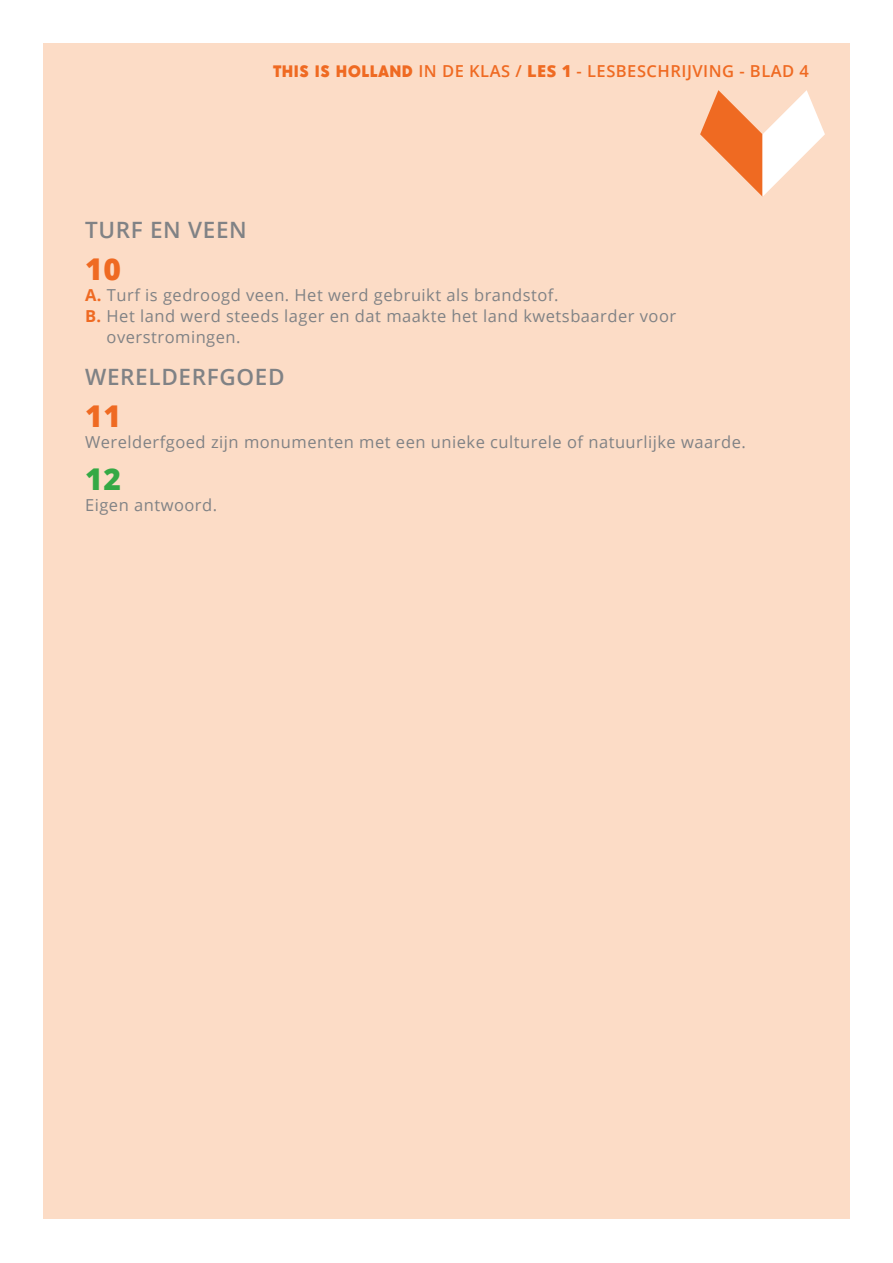
<style>
.page{position:relative;width:893px;height:1263px;background:#fcdcc6}
.page>*{position:absolute;margin:0;border:0;box-sizing:border-box;transform-origin:0 0}
.TIHOL_plat{font:800 30px "Open Sans";color:#ef6a22}
.TIHOL_plat-2{font:800 30px "Open Sans";color:#34a945}
.TIHOL_kopje_grijs_ka{font:600 22.5px "Open Sans";letter-spacing:.03em;color:#808285}
.TIHOL_plat-3{font:16.5px/21px "Open Sans";letter-spacing:.03em;color:#808285}
.Brood{font:600 16.5px "Open Sans";letter-spacing:.03em;color:#ef6a22}
.s1{font-family:"Acre";font-weight:800}
.s2{font-weight:800}
.s3{font-weight:700;color:#ef6a22}
</style>
<div class="page">
<div style="left:0;top:0;width:42px;height:1236px;background:#fff"></div>
<div style="left:0;top:0;width:893px;height:43px;background:#fff"></div>
<div style="left:0;top:1219px;width:893px;height:44px;background:#fff"></div>
<div style="left:850px;top:0;width:43px;height:1263px;background:#fff"></div>
<svg style="left:700px;top:90px;width:125px;height:107px"></svg>
<p class="Brood" style="left:273px;top:60px;width:537px"><span class="s1">THIS IS HOLLAND</span> IN DE KLAS / <span class="s2">LES 1</span> - LESBESCHRIJVING - BLAD 4</p>
<p class="TIHOL_kopje_grijs_ka" style="left:85px;top:214px;width:163px">TURF EN VEEN</p>
<p class="TIHOL_plat" style="left:85px;top:246px;width:38px">10</p>
<p class="TIHOL_plat-3" style="left:85px;top:284px;width:475px"><span class="s3">A.</span> Turf is gedroogd veen. Het werd gebruikt als brandstof.</p>
<p class="TIHOL_plat-3" style="left:107px;top:305px;width:571px;text-indent:-22px"><span class="s3">B.</span> Het land werd steeds lager en dat maakte het land kwetsbaarder voor overstromingen.</p>
<p class="TIHOL_kopje_grijs_ka" style="left:85px;top:361px;width:201px">WERELDERFGOED</p>
<p class="TIHOL_plat" style="left:85px;top:393px;width:38px">11</p>
<p class="TIHOL_plat-3" style="left:85px;top:431px;width:662px">Werelderfgoed zijn monumenten met een unieke culturele of natuurlijke waarde.</p>
<p class="TIHOL_plat-2" style="left:85px;top:456px;width:38px">12</p>
<p class="TIHOL_plat-3" style="left:85px;top:494px;width:134px">Eigen antwoord.</p>
</div>
